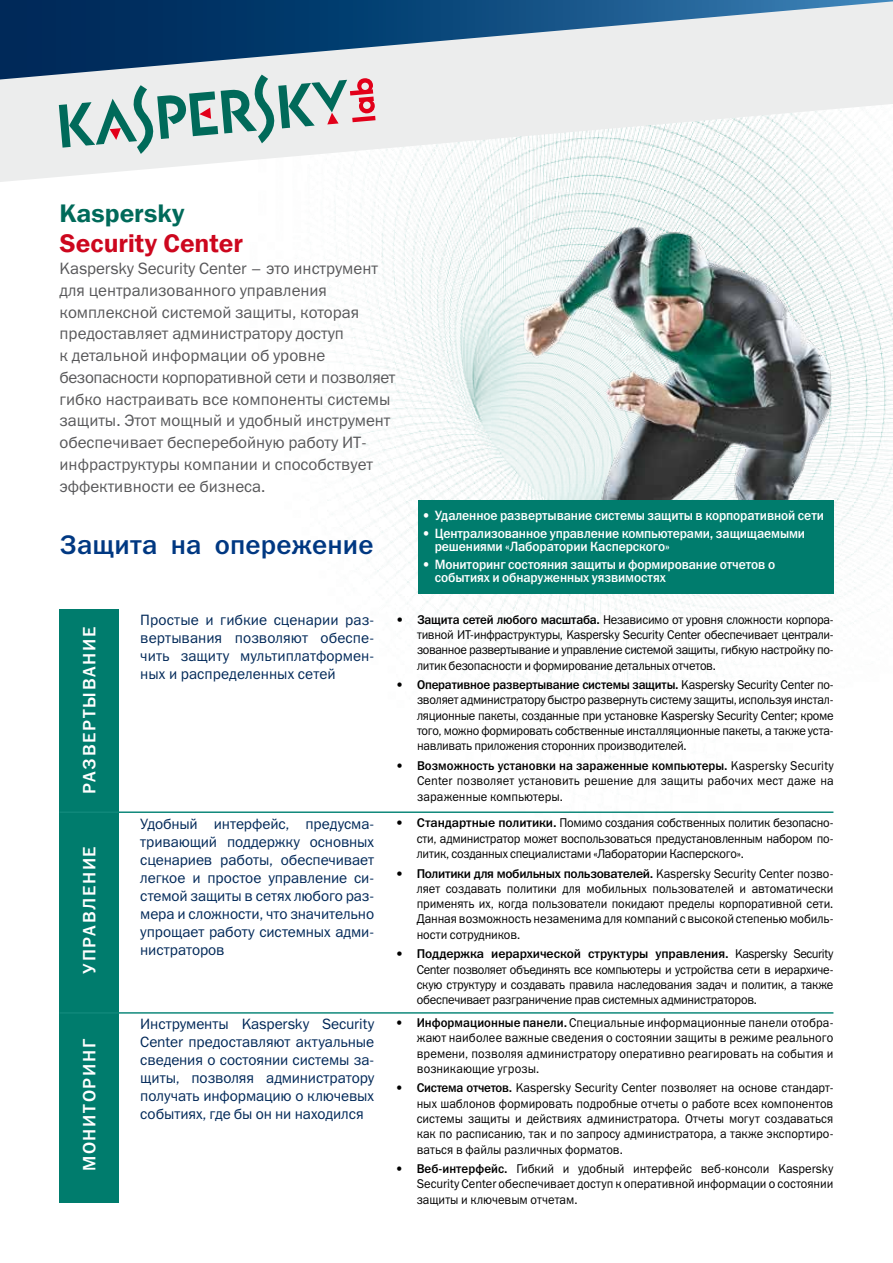
<style>
.page{position:relative;width:893px;height:1263px;background:#fff}
.page>*{position:absolute;margin:0;border:0;box-sizing:border-box;transform-origin:0 0}
.t1{font:500 27px "Franklin Gothic";letter-spacing:.01em;color:#003882}
.t2{font:25.5px "Franklin Gothic Demi";color:#cd071e}
.t3{font:25.5px "Franklin Gothic Demi";color:#006a5a}
.t4{font:500 18px "Franklin Gothic";color:#fff}
.t5{font:16.5px/21.8px "Franklin Gothic";color:#58585a}
.t6{font:15px/18px "Franklin Gothic";color:#002858;text-align:justify}
.t7{font:500 13.5px/13.5px "Franklin Gothic";letter-spacing:-.01em;color:#fff;scale:.94 1}
.t8{font:12.75px/15.3px "Franklin Gothic";letter-spacing:-.005em;color:#000;text-align:justify;scale:.95 1}
.s1{font-weight:500}
</style>
<div class="page">
<img style="left:321px;top:182px;width:572px;height:631px">
<svg style="left:0;top:1px;width:893px;height:181px;fill:#eceded"></svg>
<svg style="left:59px;top:75px;width:317px;height:79px;background:#b6c9c6"></svg>
<img style="left:473px;top:201px;width:361px;height:299px">
<div style="left:418px;top:500px;width:415px;height:93px;background:#007c6d"></div>
<div style="left:60px;top:609px;width:59px;height:202px;background:#007c6d"></div>
<div style="left:60px;top:812px;width:59px;height:195px;background:#007c6d"></div>
<div style="left:60px;top:1007px;width:59px;height:196px;background:#007c6d"></div>
<hr style="left:60px;top:811px;width:773px;height:2px;background:#10897b">
<hr style="left:60px;top:1012px;width:773px;height:2px;background:#10897b">
<h2 class="t3" style="left:60px;top:198px;width:127px">Kaspersky</h2>
<h2 class="t2" style="left:60px;top:228px;width:185px">Security Center</h2>
<p class="t5" style="left:60px;top:257px;width:337px">Kaspersky Security Center – это инструмент для централизованного управления комплексной системой защиты, которая предоставляет администратору доступ<br>к детальной информации об уровне безопасности корпоративной сети и позволяет гибко настраивать все компоненты системы защиты. Этот мощный и удобный инструмент обеспечивает бесперебойную работу ИТ&shy;инфраструктуры компании и способствует эффективности ее бизнеса.</p>
<h1 class="t1" style="left:60px;top:528px;width:315px">Защита на опережение</h1>
<p class="t7" style="left:422px;top:509px;width:429px">• Удаленное развертывание системы защиты в корпоративной сети</p>
<p class="t7" style="left:435px;top:526px;width:395px;text-indent:-13px">• Централизованное управление компьютерами, защищаемыми решениями «Лаборатории Касперского»</p>
<p class="t7" style="left:435px;top:558px;width:364px;text-indent:-13px">• Мониторинг состояния защиты и формирование отчетов о событиях и обнаруженных уязвимостях</p>
<h3 class="t4" style="left:78px;top:794px;width:169px;rotate:-90deg">Развертывание</h3>
<h3 class="t4" style="left:78px;top:973px;width:129px;rotate:-90deg">Управление</h3>
<h3 class="t4" style="left:78px;top:1171px;width:134px;rotate:-90deg">Мониторинг</h3>
<p class="t6" style="left:140px;top:611px;width:235px">Простые и гибкие сценарии раз&shy;вертывания позволяют обеспе&shy;чить защиту мультиплатформен&shy;ных и распределенных сетей</p>
<p class="t6" style="left:140px;top:814px;width:235px">Удобный интерфейс, предусма&shy;тривающий поддержку основных сценариев работы, обеспечивает легкое и простое управление си&shy;стемой защиты в сетях любого раз&shy;мера и сложности, что значительно упрощает работу системных адми&shy;нистраторов</p>
<p class="t6" style="left:140px;top:1014px;width:235px">Инструменты Kaspersky Security Center предоставляют актуальные сведения о состоянии системы за&shy;щиты, позволяя администратору получать информацию о ключевых событиях, где бы он ни находился</p>
<p class="t8" style="left:417px;top:611px;width:440px;text-indent:-21px"><span class="s1">• Защита сетей любого масштаба.</span> Независимо от уровня сложности корпора&shy;тивной ИТ-инфраструктуры, Kaspersky Security Center обеспечивает централи&shy;зованное развертывание и управление системой защиты, гибкую настройку по&shy;литик безопасности и формирование детальных отчетов.</p>
<p class="t8" style="left:417px;top:677px;width:440px;text-indent:-21px"><span class="s1">• Оперативное развертывание системы защиты.</span> Kaspersky Security Center по&shy;зволяет администратору быстро развернуть систему защиты, используя инстал&shy;ляционные пакеты, созданные при установке Kaspersky Security Center; кроме того, можно формировать собственные инсталляционные пакеты, а также уста&shy;навливать приложения сторонних производителей.</p>
<p class="t8" style="left:417px;top:758px;width:440px;text-indent:-21px"><span class="s1">• Возможность установки на зараженные компьютеры.</span> Kaspersky Security Center позволяет установить решение для защиты рабочих мест даже на зараженные компьютеры.</p>
<p class="t8" style="left:417px;top:815px;width:440px;text-indent:-21px"><span class="s1">• Стандартные политики.</span> Помимо создания собственных политик безопасно&shy;сти, администратор может воспользоваться предустановленным набором по&shy;литик, созданных специалистами «Лаборатории Касперского».</p>
<p class="t8" style="left:417px;top:865px;width:440px;text-indent:-21px"><span class="s1">• Политики для мобильных пользователей.</span> Kaspersky Security Center позво&shy;ляет создавать политики для мобильных пользователей и автоматически применять их, когда пользователи покидают пределы корпоративной сети.<br>Данная возможность незаменима для компаний с высокой степенью мобиль&shy;ности сотрудников.</p>
<p class="t8" style="left:417px;top:946px;width:440px;text-indent:-21px"><span class="s1">• П оддержка иерархической структуры управления.</span> Kaspersky Security Center позволяет объединять все компьютеры и устройства сети в иерархиче&shy;скую структуру и создавать правила наследования задач и политик, а также обеспечивает разграничение прав системных администраторов.</p>
<p class="t8" style="left:417px;top:1015px;width:440px;text-indent:-21px"><span class="s1">• Информационные панели.</span> Специальные информационные панели отобра&shy;жают наиболее важные сведения о состоянии защиты в режиме реального времени, позволяя администратору оперативно реагировать на события и возникающие угрозы.</p>
<p class="t8" style="left:417px;top:1080px;width:440px;text-indent:-21px"><span class="s1">• Система отчетов.</span> Kaspersky Security Center позволяет на основе стандарт&shy;ных шаблонов формировать подробные отчеты о работе всех компонентов системы защиты и действиях администратора. Отчеты могут создаваться как по расписанию, так и по запросу администратора, а также экспортиро&shy;ваться в файлы различных форматов.</p>
<p class="t8" style="left:417px;top:1161px;width:440px;text-indent:-21px"><span class="s1">• Веб-интерфейс.</span> Гибкий и удобный интерфейс веб-консоли Kaspersky Security Center обеспечивает доступ к оперативной информации о состоянии защиты и ключевым отчетам.</p>
</div>
